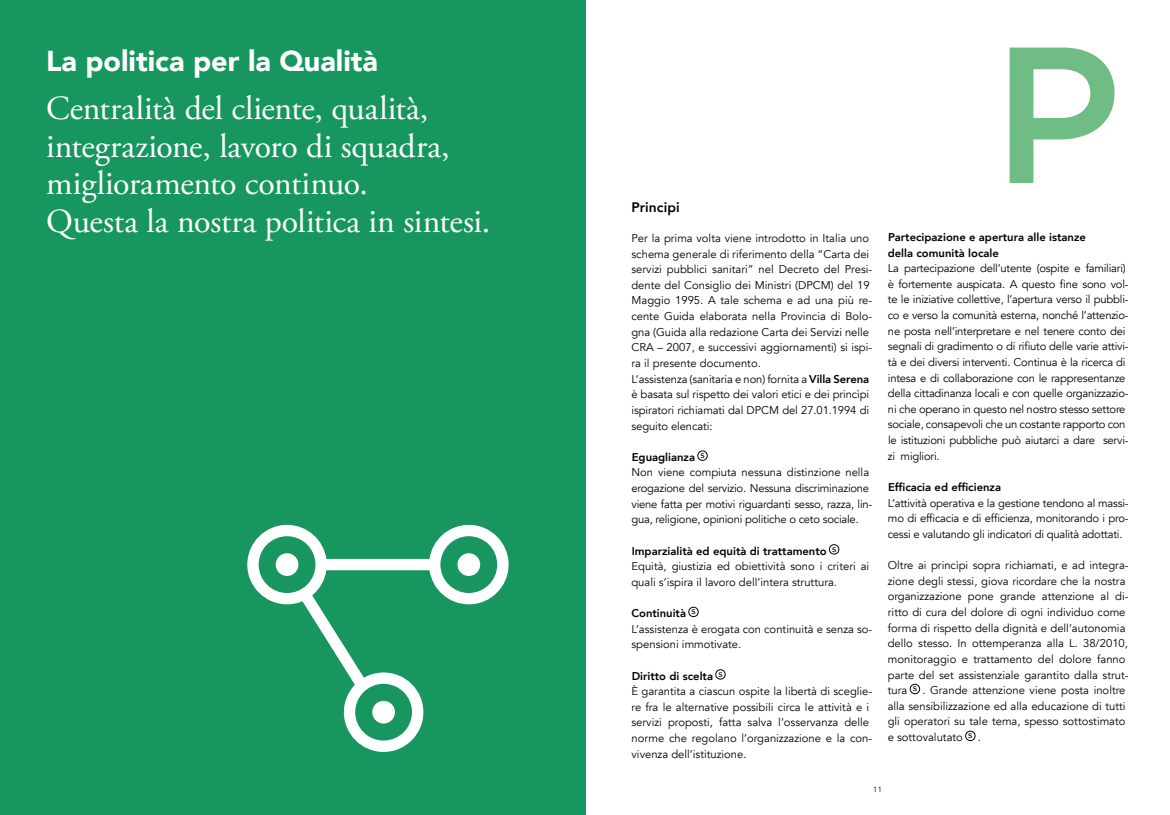
<style>
.page{position:relative;width:1170px;height:815px;background:#fff}
.page>*{position:absolute;margin:0;border:0;box-sizing:border-box;transform-origin:0 0}
.t1{font:33.75px/37.5px "Adobe Garamond Pro";letter-spacing:-.005em;color:#fff}
.t2{font:900 28.75px "Avenir";color:#fff}
.t3{font:800 13.75px "Avenir";letter-spacing:.005em;color:#000}
.t4{font:11.25px/15.6px "Avenir";color:#000}
.t5{font:11.25px/15.6px "Avenir";letter-spacing:-.02em;color:#000}
.t6{font:800 11.25px/15.6px "Avenir";color:#000}
.t7{font:7.5px "Avenir";color:#000}
.s1{font-weight:800}
</style>
<div class="page">
<div style="left:0;top:0;width:585px;height:815px;background:#18965f"></div>
<svg style="left:247px;top:525px;width:261px;height:227px"></svg>
<div style="left:697px;top:451px;width:10px;height:10px;border:1px solid #000;border-radius:50%"></div>
<div style="left:829px;top:544px;width:10px;height:10px;border:1px solid #000;border-radius:50%"></div>
<div style="left:688px;top:607px;width:10px;height:10px;border:1px solid #000;border-radius:50%"></div>
<div style="left:715px;top:669px;width:10px;height:10px;border:1px solid #000;border-radius:50%"></div>
<div style="left:909px;top:684px;width:10px;height:10px;border:1px solid #000;border-radius:50%"></div>
<div style="left:965px;top:731px;width:10px;height:10px;border:1px solid #000;border-radius:50%"></div>
<svg style="left:1009px;top:48px;width:105px;height:135px"></svg>
<h2 class="t2" style="left:46px;top:37px;width:333px">La politica per la Qualità</h2>
<h1 class="t1" style="left:46px;top:91px;width:445px">Centralità del cliente, qualità, integrazione, lavoro di squadra, miglioramento continuo.<br>Questa la nostra politica in sintesi.</h1>
<p class="t3" style="left:631px;top:197px;width:50px">Principi</p>
<p class="t4" style="left:631px;top:230px;width:242px">Per la prima volta viene introdotto in Italia uno schema generale di riferimento della “Carta dei servizi pubblici sanitari” nel Decreto del Presi&shy;dente del Consiglio dei Ministri (DPCM) del 19<br>Maggio 1995. A tale schema e ad una più re&shy;cente Guida elaborata nella Provincia di Bolo&shy;gna (Guida alla redazione Carta dei Servizi nelle CRA – 2007, e successivi aggiornamenti) si ispi&shy;ra il presente documento.<br>L’assistenza (sanitaria e non) fornita a <span class="s1">Villa Serena </span>è basata sul rispetto dei valori etici e dei princìpi ispiratori richiamati dal DPCM del 27.01.1994 di seguito elencati:</p>
<p class="t5" style="left:631px;top:449px;width:242px"><span class="s1">Eguaglianza</span> <sup>s<br></sup>Non viene compiuta nessuna distinzione nella erogazione del servizio. Nessuna discriminazione viene fatta per motivi riguardanti sesso, razza, lin&shy;gua, religione, opinioni politiche o ceto sociale.</p>
<p class="t4" style="left:631px;top:543px;width:239px"><span class="s1">Imparzialità ed equità di trattamento</span> <sup>s<br></sup>Equità, giustizia ed obiettività sono i criteri ai quali s’ispira il lavoro dell’intera struttura.</p>
<p class="t4" style="left:631px;top:605px;width:242px"><span class="s1">Continuità</span> <sup>s<br></sup>L’assistenza è erogata con continuità e senza so&shy;spensioni immotivate.</p>
<p class="t4" style="left:631px;top:668px;width:242px"><span class="s1">Diritto di scelta</span> <sup>s<br></sup>È garantita a ciascun ospite la libertà di sceglie&shy;re fra le alternative possibili circa le attività e i servizi proposti, fatta salva l’osservanza delle norme che regolano l’organizzazione e la con&shy;vivenza dell’istituzione.</p>
<p class="t6" style="left:887px;top:229px;width:200px">Partecipazione e apertura alle istanze della comunità locale</p>
<p class="t5" style="left:887px;top:261px;width:242px">La partecipazione dell’utente (ospite e familiari) è fortemente auspicata. A questo fine sono vol&shy;te le iniziative collettive, l’apertura verso il pubbli&shy;co e verso la comunità esterna, nonché l’attenzio&shy;ne posta nell’interpretare e nel tenere conto dei segnali di gradimento o di rifiuto delle varie attivi&shy;tà e dei diversi interventi. Continua è la ricerca di intesa e di collaborazione con le rappresentanze della cittadinanza locali e con quelle organizzazio&shy;ni che operano in questo nel nostro stesso settore sociale, consapevoli che un costante rapporto con le istituzioni pubbliche può aiutarci a dare servi&shy;zi migliori.</p>
<p class="t6" style="left:887px;top:479px;width:114px">Efficacia ed efficienza</p>
<p class="t4" style="left:887px;top:495px;width:242px;text-align:justify">L’attività operativa e la gestione tendono al massi&shy;mo di efficacia e di efficienza, monitorando i pro&shy;cessi e valutando gli indicatori di qualità adottati.</p>
<p class="t4" style="left:887px;top:558px;width:242px">Oltre ai princìpi sopra richiamati, e ad integra&shy;zione degli stessi, giova ricordare che la nostra organizzazione pone grande attenzione al di&shy;ritto di cura del dolore di ogni individuo come forma di rispetto della dignità e dell’autonomia dello stesso. In ottemperanza alla L. 38/2010, monitoraggio e trattamento del dolore fanno parte del set assistenziale garantito dalla strut&shy;tura <sup>s</sup> . Grande attenzione viene posta inoltre alla sensibilizzazione ed alla educazione di tutti gli operatori su tale tema, spesso sottostimato e sottovalutato <sup>s</sup> .</p>
<p class="t7" style="left:873px;top:785px;width:10px">11</p>
</div>
